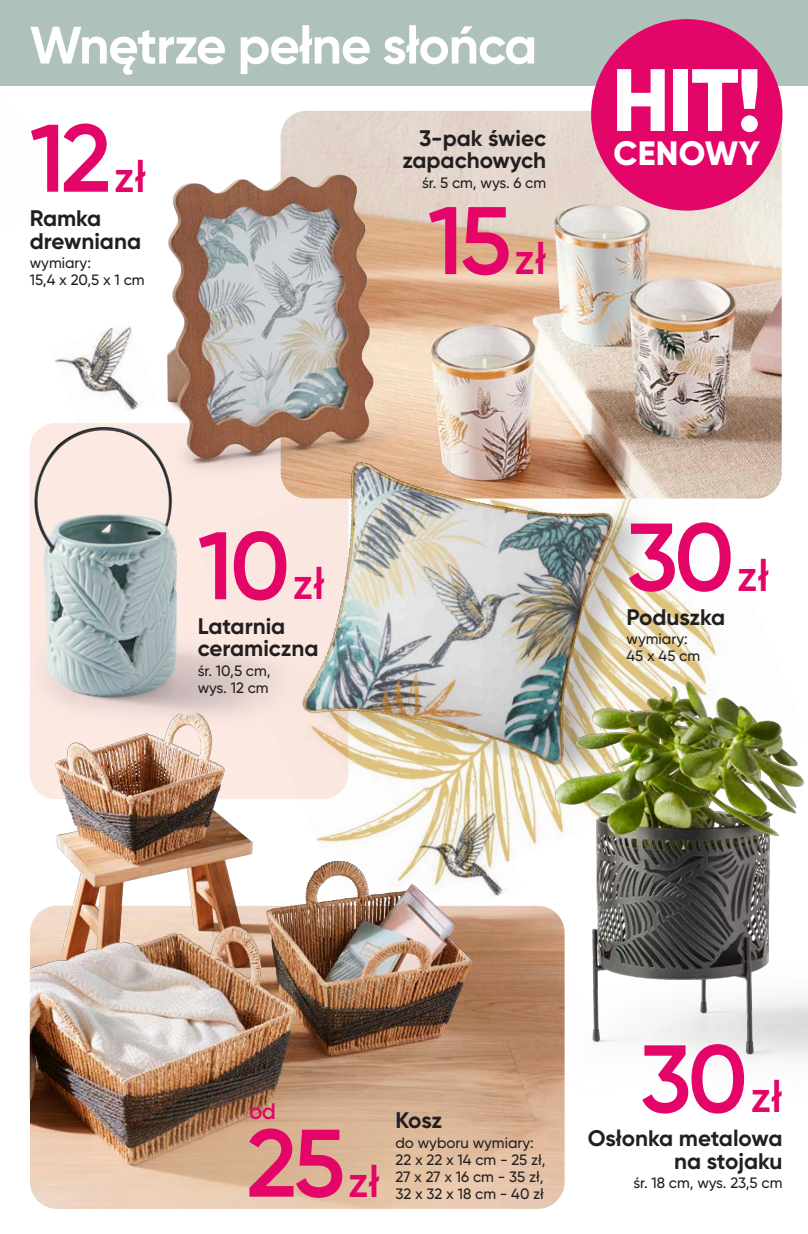
<style>
.page{position:relative;width:808px;height:1234px;background:#fff}
.page>*{position:absolute;margin:0;border:0;box-sizing:border-box;transform-origin:0 0}
.PEPCO_price{font:600 95.7px "Gilroy";letter-spacing:-.04em;color:#e30567}
.t1{font:800 88.2px "Gilroy";color:#fff}
.belka_gilroy_12_pt{font:700 52.5px "Gilroy";letter-spacing:-.02em;color:#fff}
.t2{font:600 44.1px "Gilroy";color:#e30567}
.t3{font:800 33.75px "Gilroy";letter-spacing:.01em;color:#fff}
.PEPCO_name{font:700 22.5px/22.5px "Gilroy";color:#231f20;text-align:right}
.PEPCO_price_min{font:600 22.5px "Gilroy";color:#e30567}
.PEPCO_descr{font:500 15px/16.8px "Gilroy";color:#231f20}
</style>
<div class="page">
<img style="left:683px;top:498px;width:48px;height:143px">
<img style="left:281px;top:111px;width:501px;height:387px">
<img style="left:328px;top:439px;width:355px;height:274px">
<img style="left:515px;top:659px;width:293px;height:401px">
<img style="left:98px;top:326px;width:32px;height:18px">
<div style="left:0;top:0;width:808px;height:85px;background:#afc1bb"></div>
<img style="left:130px;top:151px;width:279px;height:343px">
<img style="left:539px;top:905px;width:26px;height:303px">
<img style="left:30px;top:713px;width:509px;height:495px">
<img style="left:30px;top:344px;width:298px;height:447px">
<div style="left:591px;top:19px;width:191px;height:191px;background:#e30567;border-radius:50%"></div>
<p class="belka_gilroy_12_pt" style="left:30px;top:12px;width:509px">Wnętrze pełne słońca</p>
<p class="PEPCO_price" style="left:30px;top:99px;width:83px">12</p>
<p class="t2" style="left:114px;top:149px;width:34px">zł</p>
<p class="PEPCO_name" style="left:30px;top:207px;width:113px;text-align:left">Ramka drewniana</p>
<p class="PEPCO_descr" style="left:30px;top:254px;width:116px">wymiary:<br>15,4 x 20,5 x 1 cm</p>
<p class="PEPCO_name" style="left:402px;top:126px;width:145px">3-pak świec zapachowych</p>
<p class="PEPCO_descr" style="left:422px;top:174px;width:126px">śr. 5 cm, wys. 6 cm</p>
<p class="PEPCO_price" style="left:428px;top:181px;width:85px">15</p>
<p class="t2" style="left:514px;top:231px;width:34px">zł</p>
<p class="t1" style="left:612px;top:44px;width:152px">HIT!</p>
<p class="t3" style="left:613px;top:132px;width:148px">CENOWY</p>
<p class="PEPCO_price" style="left:198px;top:506px;width:94px">10</p>
<p class="t2" style="left:293px;top:556px;width:34px">zł</p>
<p class="PEPCO_name" style="left:198px;top:614px;width:122px;text-align:left">Latarnia ceramiczna</p>
<p class="PEPCO_descr" style="left:198px;top:662px;width:74px">śr. 10,5 cm, wys. 12 cm</p>
<p class="PEPCO_price" style="left:626px;top:497px;width:109px">30</p>
<p class="PEPCO_name" style="left:626px;top:605px;width:100px">Poduszka</p>
<p class="PEPCO_descr" style="left:626px;top:630px;width:75px">wymiary:<br>45 x 45 cm</p>
<p class="t2" style="left:737px;top:547px;width:34px">zł</p>
<p class="PEPCO_price_min" style="left:249px;top:1096px;width:28px">od</p>
<p class="PEPCO_price" style="left:246px;top:1103px;width:100px">25</p>
<p class="t2" style="left:348px;top:1153px;width:34px">zł</p>
<p class="PEPCO_name" style="left:395px;top:1108px;width:48px">Kosz</p>
<p class="PEPCO_descr" style="left:395px;top:1133px;width:152px">do wyboru wymiary:<br>22 x 22 x 14 cm - 25 zł,</p>
<p class="PEPCO_descr" style="left:395px;top:1167px;width:150px">27 x 27 x 16 cm - 35 zł,</p>
<p class="PEPCO_descr" style="left:395px;top:1184px;width:150px">32 x 32 x 18 cm - 40 zł</p>
<p class="PEPCO_price" style="left:640px;top:1019px;width:109px">30</p>
<p class="t2" style="left:750px;top:1069px;width:34px">zł</p>
<p class="PEPCO_name" style="left:588px;top:1126px;width:196px">Osłonka metalowa na stojaku</p>
<p class="PEPCO_descr" style="left:633px;top:1173px;width:151px">śr. 18 cm, wys. 23,5 cm</p>
</div>
